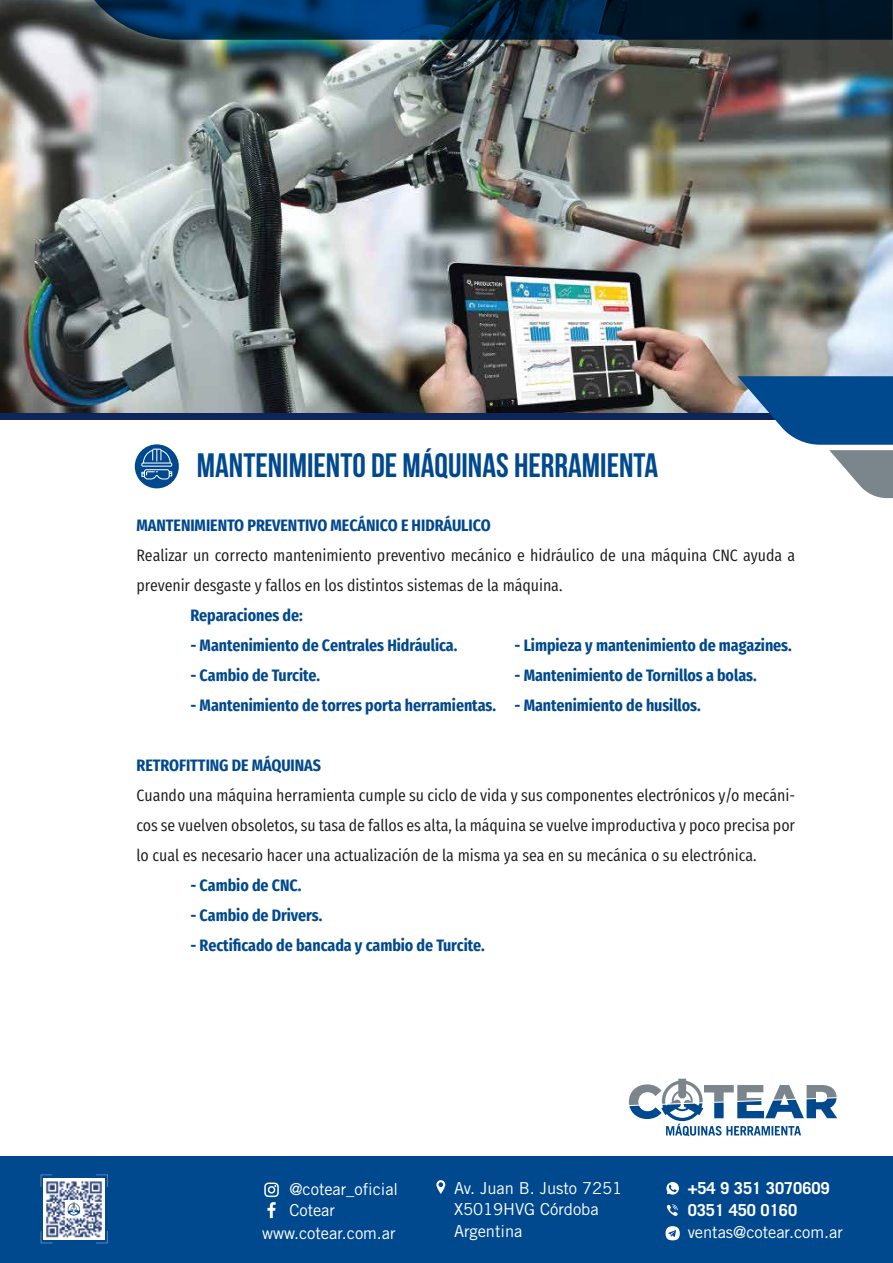
<style>
.page{position:relative;width:893px;height:1263px;background:#fff}
.page>*{position:absolute;margin:0;border:0;box-sizing:border-box;transform-origin:0 0}
.t1{font:700 33.9px "Bebas Neue";color:#01498e}
.t2{font:16.5px/30px "Fira Sans Condensed";letter-spacing:-.005em;color:#1d1e1c}
.t3{font:700 16.5px "Fira Sans Condensed";letter-spacing:-.005em;color:#01498e}
.t4{font:16.5px/21.8px "Trade Gothic";letter-spacing:-.005em;color:#fff}
.t5{font:700 16.5px/21.8px "Trade Gothic";letter-spacing:-.005em;color:#fff}
</style>
<div class="page">
<img style="left:0;top:0;width:893px;height:413px">
<svg style="left:93px;top:0;width:799px;height:40px;background:#022847"></svg>
<div style="left:135px;top:444px;width:44px;height:44px;background:#01498e;border-radius:50%"></div>
<svg style="left:141px;top:449px;width:31px;height:30px"></svg>
<div style="left:0;top:413px;width:893px;height:6px;background:#0d2558"></div>
<svg style="left:738px;top:376px;width:155px;height:122px"></svg>
<div style="left:0;top:1156px;width:893px;height:107px;background:#01498e"></div>
<svg style="left:264px;top:1182px;width:15px;height:36px"></svg>
<svg style="left:41px;top:1174px;width:11px;height:13px"></svg>
<svg style="left:41px;top:1231px;width:12px;height:12px"></svg>
<svg style="left:96px;top:1231px;width:12px;height:12px"></svg>
<svg style="left:96px;top:1174px;width:12px;height:13px"></svg>
<img style="left:43px;top:1179px;width:61px;height:60px">
<svg style="left:66px;top:1200px;width:16px;height:17px"></svg>
<svg style="left:67px;top:1202px;width:13px;height:13px"></svg>
<svg style="left:436px;top:1180px;width:9px;height:14px"></svg>
<svg style="left:666px;top:1204px;width:12px;height:12px"></svg>
<svg style="left:666px;top:1226px;width:14px;height:14px"></svg>
<svg style="left:666px;top:1182px;width:13px;height:12px"></svg>
<svg style="left:629px;top:1079px;width:208px;height:57px"></svg>
<h1 class="t1" style="left:197px;top:446px;width:463px">MANTENIMIENTO DE MÁQUINAS HERRAMIENTA</h1>
<p class="t3" style="left:137px;top:510px;width:356px">MANTENIMIENTO PREVENTIVO MECÁNICO E HIDRÁULICO</p>
<p class="t2" style="left:137px;top:539px;width:660px">Realizar un correcto mantenimiento preventivo mecánico e hidráulico de una máquina CNC ayuda a prevenir desgaste y fallos en los distintos sistemas de la máquina.</p>
<p class="t3" style="left:191px;top:600px;width:114px">Reparaciones de:</p>
<p class="t3" style="left:191px;top:630px;width:268px">- Mantenimiento de Centrales Hidráulica.</p>
<p class="t3" style="left:515px;top:630px;width:279px">- Limpieza y mantenimiento de magazines.</p>
<p class="t3" style="left:191px;top:660px;width:131px">- Cambio de Turcite.</p>
<p class="t3" style="left:515px;top:660px;width:244px">- Mantenimiento de Tornillos a bolas.</p>
<p class="t3" style="left:191px;top:690px;width:512px">- Mantenimiento de torres porta herramientas. - Mantenimiento de husillos.</p>
<p class="t3" style="left:137px;top:750px;width:186px">RETROFITTING DE MÁQUINAS</p>
<p class="t2" style="left:137px;top:779px;width:660px;text-align:justify">Cuando una máquina herramienta cumple su ciclo de vida y sus componentes electrónicos y/o mecáni&shy;cos se vuelven obsoletos, su tasa de fallos es alta, la máquina se vuelve improductiva y poco precisa por lo cual es necesario hacer una actualización de la misma ya sea en su mecánica o su electrónica.</p>
<p class="t3" style="left:191px;top:870px;width:113px">- Cambio de CNC.</p>
<p class="t3" style="left:191px;top:900px;width:133px">- Cambio de Drivers.</p>
<p class="t3" style="left:191px;top:930px;width:296px">- Rectificado de bancada y cambio de Turcite.</p>
<p class="t4" style="left:289px;top:1178px;width:110px">@cotear_oficial<br>Cotear</p>
<p class="t4" style="left:454px;top:1177px;width:170px">Av. Juan B. Justo 7251<br>X5019HVG Córdoba</p>
<p class="t4" style="left:262px;top:1221px;width:135px">www.cotear.com.ar</p>
<p class="t4" style="left:454px;top:1220px;width:70px">Argentina</p>
<p class="t5" style="left:688px;top:1177px;width:144px">+54 9 351 3070609<br>0351 450 0160</p>
<p class="t4" style="left:688px;top:1221px;width:157px">ventas@cotear.com.ar</p>
</div>
